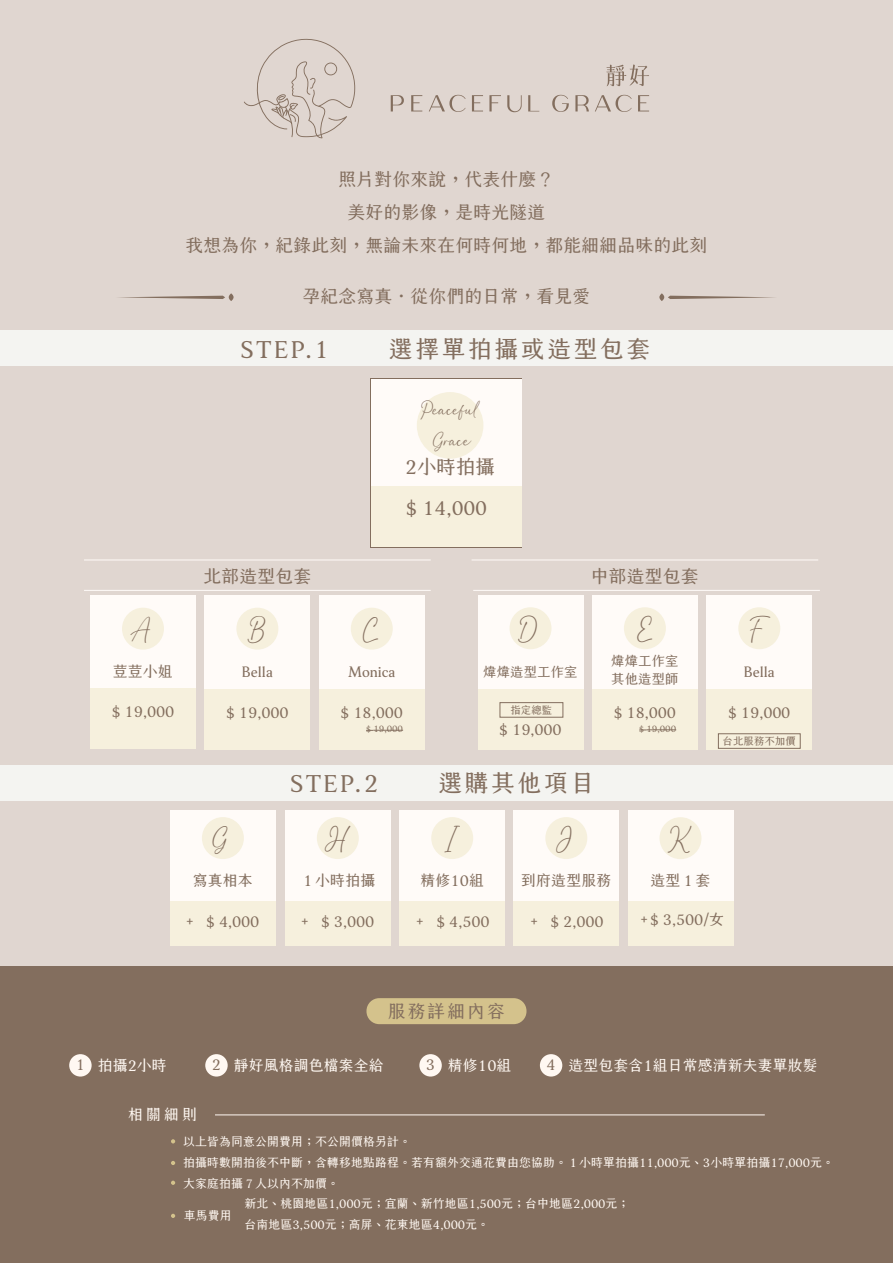
<style>
.page{position:relative;width:893px;height:1263px;background:#e0d6d0}
.page>*{position:absolute;margin:0;border:0;box-sizing:border-box;transform-origin:0 0}
.t1{font:24px "creamfont 1.0 Regular";letter-spacing:.1em;color:#836e5e}
.t2{font:19.5px "creamfont 1.0 Regular";color:#836e5e}
.t3{font:18px/33px "creamfont 1.0 Regular";color:#836e5e;text-align:center}
.t4{font:17.1px "Balista";color:#836e5e}
.t5{font:15px "creamfont 1.0 Regular";color:#836e5e}
.t6{font:15px "creamfont 1.0 Regular";color:#fff8f2}
.t7{font:13.5px/18px "creamfont 1.0 Regular";color:#836e5e}
.t8{font:12px "creamfont 1.0 Regular";color:#fff8f2}
.t9{font:12px "Balista";color:#836e5e}
.t10{font:10.5px "creamfont 1.0 Regular";color:#836e5e}
.t11{font:9px "creamfont 1.0 Regular";letter-spacing:-.015em;color:#836e5e}
.s1{font-size:8.55px}
.s2{color:#836e5e}
</style>
<div class="page">
<svg style="left:391px;top:95px;width:13px;height:16px"></svg>
<svg style="left:411px;top:95px;width:11px;height:16px"></svg>
<svg style="left:429px;top:95px;width:37px;height:17px"></svg>
<svg style="left:472px;top:95px;width:11px;height:16px"></svg>
<svg style="left:489px;top:95px;width:12px;height:16px"></svg>
<svg style="left:507px;top:95px;width:15px;height:17px"></svg>
<svg style="left:528px;top:95px;width:11px;height:16px"></svg>
<svg style="left:552px;top:95px;width:17px;height:17px"></svg>
<svg style="left:575px;top:95px;width:14px;height:16px"></svg>
<svg style="left:595px;top:95px;width:37px;height:17px"></svg>
<svg style="left:638px;top:95px;width:11px;height:16px"></svg>
<svg style="left:244px;top:38px;width:111px;height:100px"></svg>
<svg style="left:606px;top:64px;width:43px;height:23px"></svg>
<svg style="left:118px;top:296px;width:107px;height:3px"></svg>
<div style="left:229px;top:293px;width:5px;height:8px;background:#836e5e;border-radius:50%"></div>
<svg style="left:668px;top:296px;width:107px;height:3px"></svg>
<div style="left:659px;top:293px;width:5px;height:8px;background:#836e5e;border-radius:50%"></div>
<hr style="left:84px;top:590px;width:347px;height:1px;background:#fffbf8">
<hr style="left:84px;top:560px;width:347px;height:1px;background:#fffbf8">
<div style="left:90px;top:595px;width:106px;height:94px;background:#fffbf8"></div>
<div style="left:90px;top:688px;width:106px;height:61px;background:#f6f0dd"></div>
<div style="left:122px;top:608px;width:42px;height:42px;background:#f6f0dd;border-radius:50%"></div>
<div style="left:204px;top:595px;width:106px;height:94px;background:#fffbf8"></div>
<div style="left:204px;top:689px;width:106px;height:61px;background:#f6f0dd"></div>
<div style="left:236px;top:608px;width:42px;height:42px;background:#f6f0dd;border-radius:50%"></div>
<div style="left:319px;top:595px;width:106px;height:94px;background:#fffbf8"></div>
<div style="left:319px;top:689px;width:106px;height:61px;background:#f6f0dd"></div>
<hr style="left:373px;top:730px;width:30px;height:1px;background:#836e5e">
<div style="left:351px;top:608px;width:42px;height:42px;background:#f6f0dd;border-radius:50%"></div>
<div style="left:371px;top:379px;width:151px;height:107px;background:#fffbf8"></div>
<div style="left:371px;top:486px;width:151px;height:61px;background:#f6f0dd"></div>
<div style="left:417px;top:392px;width:66px;height:67px;background:#f6f0dd;border-radius:50%"></div>
<hr style="left:473px;top:590px;width:347px;height:1px;background:#fffbf8">
<hr style="left:472px;top:560px;width:346px;height:1px;background:#fffbf8">
<div style="left:592px;top:595px;width:106px;height:93px;background:#fffbf8"></div>
<div style="left:592px;top:689px;width:106px;height:61px;background:#f6f0dd"></div>
<hr style="left:646px;top:729px;width:30px;height:1px;background:#836e5e">
<div style="left:624px;top:607px;width:42px;height:42px;background:#f6f0dd;border-radius:50%"></div>
<div style="left:706px;top:595px;width:106px;height:93px;background:#fffbf8"></div>
<div style="left:706px;top:689px;width:106px;height:61px;background:#f6f0dd"></div>
<div style="left:738px;top:607px;width:42px;height:42px;background:#f6f0dd;border-radius:50%"></div>
<div style="left:478px;top:595px;width:105px;height:93px;background:#fffbf8"></div>
<div style="left:478px;top:689px;width:105px;height:61px;background:#f6f0dd"></div>
<div style="left:510px;top:607px;width:41px;height:42px;background:#f6f0dd;border-radius:50%"></div>
<div style="left:500px;top:702px;width:63px;height:15px;border:1px solid #836e5e"></div>
<div style="left:0;top:331px;width:893px;height:35px;background:#f4f4f1"></div>
<div style="left:0;top:966px;width:893px;height:297px;background:#836e5e"></div>
<div style="left:285px;top:810px;width:106px;height:125px;background:#fffbf8"></div>
<div style="left:285px;top:900px;width:106px;height:45px;background:#f6f0dd"></div>
<div style="left:317px;top:817px;width:42px;height:42px;background:#f6f0dd;border-radius:50%"></div>
<div style="left:399px;top:810px;width:106px;height:125px;background:#fffbf8"></div>
<div style="left:399px;top:900px;width:106px;height:45px;background:#f6f0dd"></div>
<div style="left:431px;top:817px;width:42px;height:42px;background:#f6f0dd;border-radius:50%"></div>
<div style="left:170px;top:810px;width:106px;height:125px;background:#fffbf8"></div>
<div style="left:170px;top:900px;width:106px;height:45px;background:#f6f0dd"></div>
<div style="left:202px;top:817px;width:42px;height:42px;background:#f6f0dd;border-radius:50%"></div>
<div style="left:513px;top:810px;width:106px;height:125px;background:#fffbf8"></div>
<div style="left:513px;top:900px;width:106px;height:45px;background:#f6f0dd"></div>
<div style="left:545px;top:817px;width:42px;height:42px;background:#f6f0dd;border-radius:50%"></div>
<div style="left:628px;top:810px;width:105px;height:125px;background:#fffbf8"></div>
<div style="left:628px;top:901px;width:105px;height:45px;background:#f6f0dd"></div>
<div style="left:659px;top:817px;width:42px;height:42px;background:#f6f0dd;border-radius:50%"></div>
<div style="left:69px;top:1054px;width:23px;height:22px;background:#fff8f2;border-radius:50%"></div>
<div style="left:205px;top:1054px;width:23px;height:22px;background:#fff8f2;border-radius:50%"></div>
<div style="left:540px;top:1054px;width:22px;height:22px;background:#fff8f2;border-radius:50%"></div>
<div style="left:419px;top:1054px;width:23px;height:22px;background:#fff8f2;border-radius:50%"></div>
<div style="left:366px;top:998px;width:160px;height:26px;background:#d4c28c;border-radius:13px"></div>
<hr style="left:215px;top:1115px;width:550px;height:1px;background:#fff8f2">
<svg style="left:171px;top:1139px;width:4px;height:4px"></svg>
<svg style="left:171px;top:1161px;width:4px;height:4px"></svg>
<svg style="left:171px;top:1214px;width:4px;height:4px"></svg>
<svg style="left:171px;top:1181px;width:4px;height:4px"></svg>
<div style="left:718px;top:733px;width:82px;height:15px;border:1px solid #836e5e"></div>
<div style="left:0;top:765px;width:893px;height:35px;background:#f4f4f1"></div>
<h3 class="t3" style="left:185px;top:160px;width:523px">照片對你來說，代表什麼？<br>美好的影像，是時光隧道<br>我想為你，紀錄此刻，無論未來在何時何地，都能細細品味的此刻</h3>
<h3 class="t3" style="left:302px;top:278px;width:289px">孕紀念寫真・從你們的日常，看見愛</h3>
<h1 class="t1" style="left:241px;top:327px;width:90px">STEP.1</h1>
<h1 class="t1" style="left:389px;top:327px;width:263px">選擇單拍攝或造型包套</h1>
<p class="t9" style="left:420px;top:403px;width:60px">Peaceful</p>
<p class="t9" style="left:432px;top:434px;width:40px">Grace</p>
<h2 class="t2" style="left:405px;top:449px;width:91px">2小時拍攝</h2>
<h2 class="t2" style="left:406px;top:490px;width:83px">$ 14,000</h2>
<h3 class="t3" style="left:203px;top:557px;width:109px">北部造型包套</h3>
<h3 class="t3" style="left:591px;top:557px;width:109px">中部造型包套</h3>
<h3 class="t4" style="left:130px;top:620px;width:23px">A</h3>
<h3 class="t4" style="left:247px;top:620px;width:21px">B</h3>
<h3 class="t4" style="left:362px;top:620px;width:16px">C</h3>
<h3 class="t4" style="left:517px;top:619px;width:24px">D</h3>
<h3 class="t4" style="left:636px;top:619px;width:17px">E</h3>
<h3 class="t4" style="left:749px;top:619px;width:18px">F</h3>
<p class="t5" style="left:113px;top:658px;width:61px">荳荳小姐</p>
<p class="t5" style="left:242px;top:658px;width:32px">Bella</p>
<p class="t5" style="left:348px;top:658px;width:49px">Monica</p>
<p class="t7" style="left:483px;top:661px;width:96px">煒煒造型工作室</p>
<p class="t7" style="left:611px;top:650px;width:69px">煒煒工作室其他造型師</p>
<p class="t5" style="left:744px;top:658px;width:32px">Bella</p>
<p class="t5" style="left:112px;top:698px;width:64px">$ 19,000</p>
<p class="t5" style="left:226px;top:699px;width:64px">$ 19,000</p>
<p class="t5" style="left:341px;top:699px;width:64px">$ 18,000</p>
<p class="t11" style="left:366px;top:721px;width:39px"><span class="s1">$</span> 19,000</p>
<p class="t10" style="left:510px;top:700px;width:43px">指定總監</p>
<p class="t5" style="left:499px;top:716px;width:64px">$ 19,000</p>
<p class="t5" style="left:614px;top:698px;width:64px">$ 18,000</p>
<p class="t11" style="left:639px;top:720px;width:39px"><span class="s1">$</span> 19,000</p>
<p class="t5" style="left:728px;top:698px;width:64px">$ 19,000</p>
<p class="t10" style="left:722px;top:732px;width:75px">台北服務不加價</p>
<h1 class="t1" style="left:290px;top:761px;width:90px">STEP.2</h1>
<h1 class="t1" style="left:438px;top:761px;width:157px">選購其他項目</h1>
<h3 class="t4" style="left:212px;top:829px;width:19px">G</h3>
<p class="t5" style="left:193px;top:866px;width:61px">寫真相本</p>
<p class="t5" style="left:186px;top:907px;width:75px">+ $ 4,000</p>
<h3 class="t4" style="left:324px;top:829px;width:25px">H</h3>
<p class="t5" style="left:300px;top:866px;width:76px">１小時拍攝</p>
<p class="t5" style="left:301px;top:907px;width:75px">+ $ 3,000</p>
<h3 class="t4" style="left:444px;top:829px;width:14px">I</h3>
<p class="t5" style="left:420px;top:866px;width:65px">精修10組</p>
<p class="t5" style="left:416px;top:907px;width:75px">+ $ 4,500</p>
<h3 class="t4" style="left:555px;top:829px;width:19px">J</h3>
<p class="t5" style="left:521px;top:866px;width:91px">到府造型服務</p>
<p class="t5" style="left:530px;top:907px;width:75px">+ $ 2,000</p>
<h3 class="t4" style="left:667px;top:829px;width:24px">K</h3>
<p class="t5" style="left:650px;top:867px;width:61px">造型１套</p>
<p class="t5" style="left:640px;top:906px;width:85px">+ $ 3,500/女</p>
<h3 class="t3" style="left:388px;top:992px;width:118px">服務詳細內容</h3>
<p class="t6" style="left:76px;top:1051px;width:93px"><span class="s2">1</span> 拍攝2小時</p>
<p class="t6" style="left:212px;top:1051px;width:173px"><span class="s2">2</span> 靜好風格調色檔案全給</p>
<p class="t6" style="left:426px;top:1051px;width:87px"><span class="s2">3</span> 精修10組</p>
<p class="t6" style="left:546px;top:1051px;width:273px"><span class="s2">4</span> 造型包套含1組日常感清新夫妻單妝髮</p>
<p class="t6" style="left:128px;top:1100px;width:70px">相關細則</p>
<p class="t8" style="left:183px;top:1130px;width:230px">以上皆為同意公開費用；不公開價格另計。</p>
<p class="t8" style="left:183px;top:1151px;width:652px">拍攝時數開拍後不中斷，含轉移地點路程。若有額外交通花費由您協助。１小時單拍攝11,000元、3小時單拍攝17,000元。</p>
<p class="t8" style="left:183px;top:1172px;width:158px">大家庭拍攝７人以內不加價。</p>
<p class="t8" style="left:245px;top:1193px;width:386px">新北、桃園地區1,000元；宜蘭、新竹地區1,500元；台中地區2,000元；</p>
<p class="t8" style="left:245px;top:1214px;width:246px">台南地區3,500元；高屏、花東地區4,000元。</p>
<p class="t8" style="left:184px;top:1204px;width:49px">車馬費用</p>
</div>
